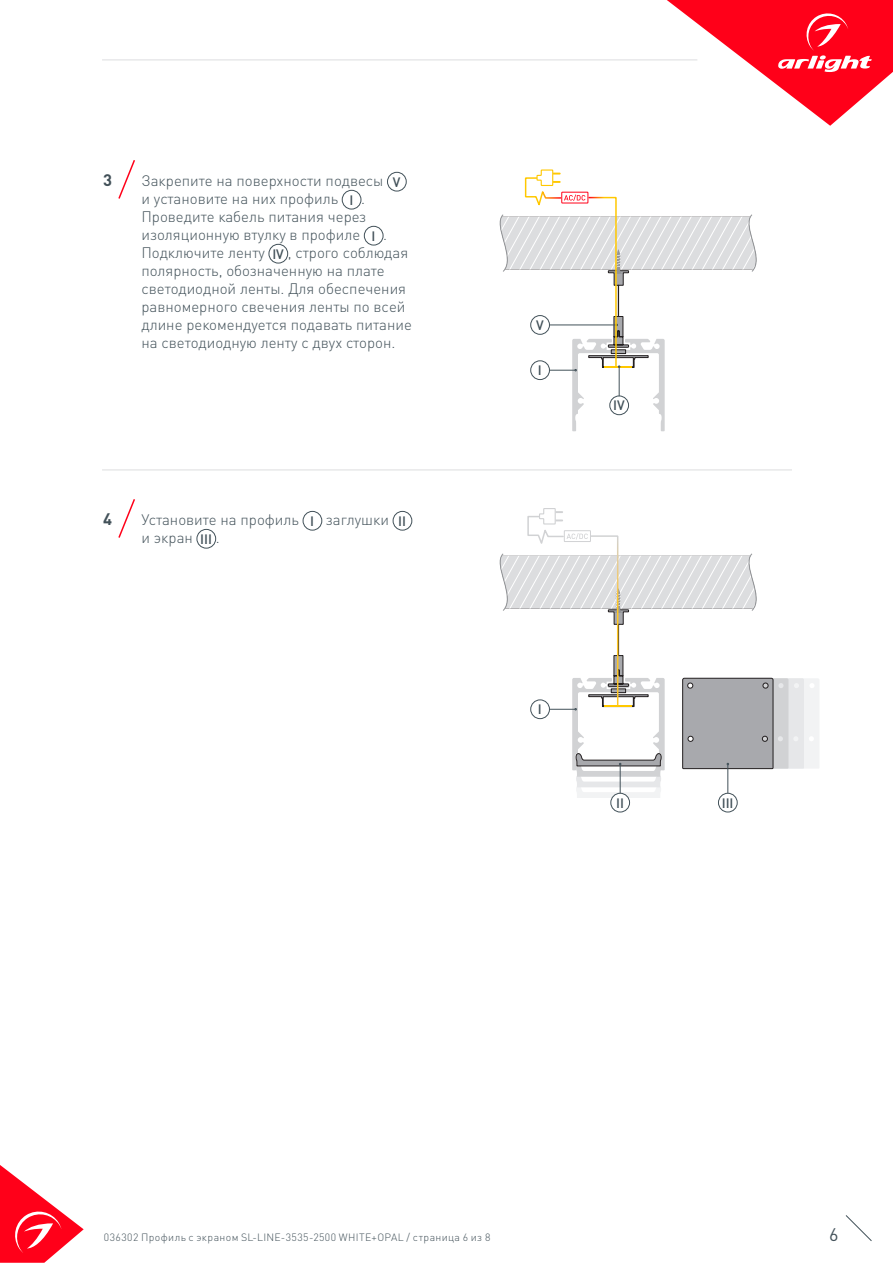
<style>
.page{position:relative;width:893px;height:1263px;background:#fff}
.page>*{position:absolute;margin:0;border:0;box-sizing:border-box;transform-origin:0 0}
.t1{font:18px "DIN Pro";color:#425159}
.t2{font:700 16.5px "DIN Pro";color:#425159}
.t3{font:300 15px/18px "DIN Pro";color:#425159;text-align:justify}
.t4{font:500 13.5px "DIN Pro";color:#425159}
.t5{font:300 10.5px "DIN Pro";letter-spacing:.04em;color:#425159}
</style>
<div class="page">
<svg style="left:0;top:1165px;width:84px;height:98px"></svg>
<svg style="left:845px;top:1215px;width:27px;height:26px"></svg>
<svg style="left:667px;top:0;width:226px;height:126px"></svg>
<hr style="left:102px;top:60px;width:595px;height:1px;background:#dcdddf">
<div style="left:387px;top:172px;width:19px;height:19px;border:1px solid #425159;border-radius:50%"></div>
<div style="left:342px;top:190px;width:19px;height:19px;border:1px solid #425159;border-radius:50%"></div>
<div style="left:364px;top:226px;width:19px;height:19px;border:1px solid #425159;border-radius:50%"></div>
<div style="left:269px;top:244px;width:19px;height:19px;border:1px solid #425159;border-radius:50%"></div>
<div style="left:303px;top:511px;width:19px;height:19px;border:1px solid #425159;border-radius:50%"></div>
<div style="left:393px;top:511px;width:19px;height:19px;border:1px solid #425159;border-radius:50%"></div>
<div style="left:197px;top:529px;width:19px;height:19px;border:1px solid #425159;border-radius:50%"></div>
<svg style="left:118px;top:160px;width:17px;height:39px"></svg>
<svg style="left:118px;top:499px;width:17px;height:39px"></svg>
<hr style="left:102px;top:470px;width:690px;height:1px;background:#dcdddf">
<div style="left:611px;top:793px;width:19px;height:19px;border:1px solid #425159;border-radius:50%"></div>
<div style="left:718px;top:793px;width:19px;height:19px;border:1px solid #425159;border-radius:50%"></div>
<svg style="left:499px;top:508px;width:320px;height:290px"></svg>
<svg style="left:499px;top:169px;width:258px;height:262px"></svg>
<p class="t2" style="left:103px;top:169px;width:10px">3</p>
<p class="t3" style="left:141px;top:171px;width:243px">Закрепите на поверхности подвесы</p>
<p class="t4" style="left:393px;top:173px;width:9px">V</p>
<p class="t3" style="left:141px;top:189px;width:198px">и установите на них профиль</p>
<p class="t4" style="left:349px;top:191px;width:5px">I</p>
<p class="t3" style="left:141px;top:189px;width:226px;text-indent:220px">.<br>Проведите кабель питания через изоляционную втулку в профиле</p>
<p class="t4" style="left:371px;top:227px;width:5px">I</p>
<p class="t3" style="left:383px;top:225px;width:5px">.</p>
<p class="t3" style="left:141px;top:243px;width:272px;text-align:left;text-indent:146px">, строго соблюдая полярность, обозначенную на плате светодиодной ленты. Для обеспечения равномерного свечения ленты по всей длине рекомендуется подавать питание на светодиодную ленту с двух сторон.</p>
<p class="t3" style="left:141px;top:243px;width:125px">Подключите ленту</p>
<p class="t4" style="left:272px;top:245px;width:13px">IV</p>
<p class="t2" style="left:103px;top:508px;width:10px">4</p>
<p class="t3" style="left:141px;top:510px;width:159px">Установите на профиль</p>
<p class="t4" style="left:310px;top:512px;width:5px">I</p>
<p class="t3" style="left:326px;top:510px;width:65px">заглушки</p>
<p class="t4" style="left:398px;top:512px;width:9px">II</p>
<p class="t3" style="left:141px;top:528px;width:53px">и экран</p>
<p class="t4" style="left:200px;top:530px;width:13px">III</p>
<p class="t3" style="left:216px;top:528px;width:5px">.</p>
<p class="t4" style="left:536px;top:316px;width:9px">V</p>
<p class="t4" style="left:538px;top:361px;width:5px">I</p>
<p class="t4" style="left:613px;top:396px;width:13px">IV</p>
<p class="t4" style="left:538px;top:700px;width:5px">I</p>
<p class="t4" style="left:616px;top:794px;width:9px">II</p>
<p class="t4" style="left:722px;top:794px;width:13px">III</p>
<p class="t5" style="left:104px;top:1230px;width:388px">036302 Профиль с экраном SL-LINE-3535-2500 WHITE+OPAL / страница 6 из 8</p>
<p class="t1" style="left:829px;top:1222px;width:11px">6</p>
</div>
